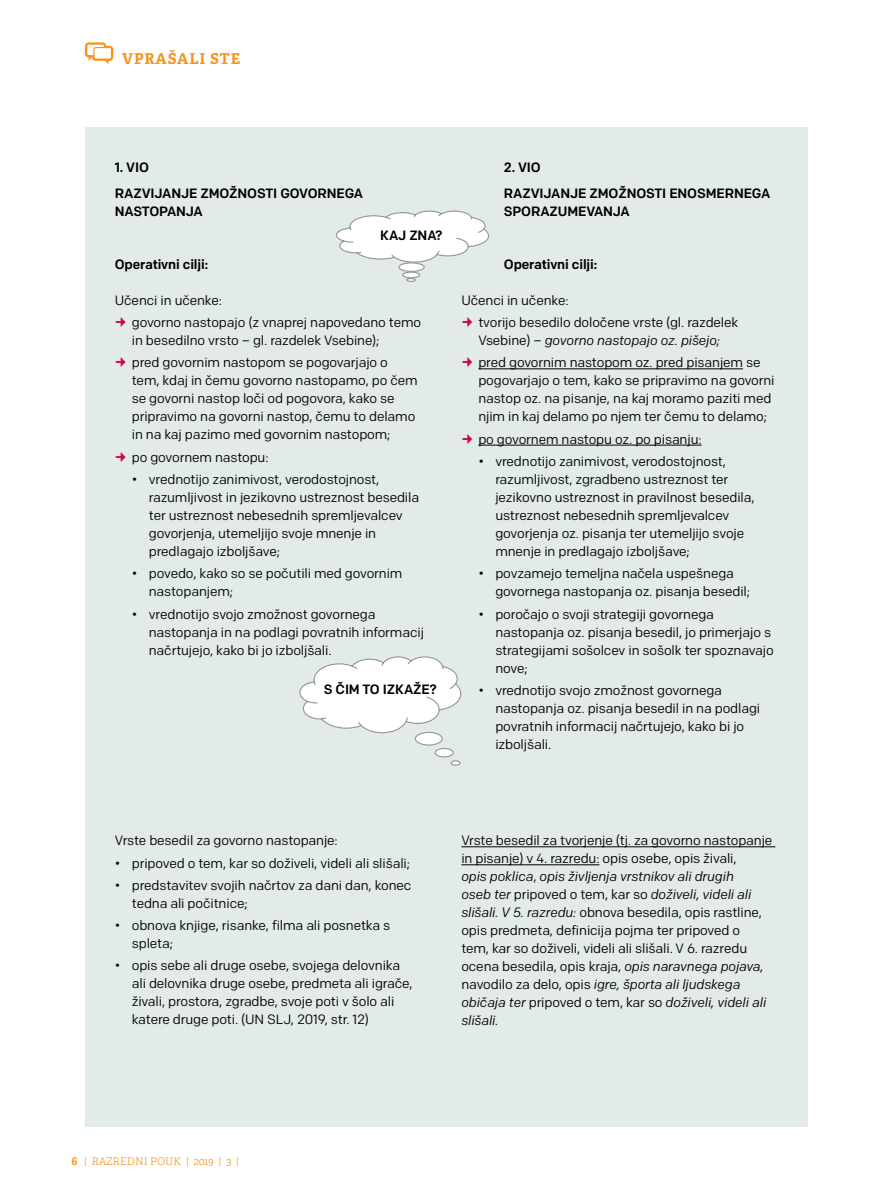
<style>
.page{position:relative;width:893px;height:1191px;background:#fff}
.page>*{position:absolute;margin:0;border:0;box-sizing:border-box;transform-origin:0 0}
.t1{font:700 15px "Adelle";letter-spacing:.05em;color:#f7941e}
.t2{font:13.5px/18px "Chrono";letter-spacing:-.01em;color:#000}
.t3{font:500 13.5px/26.5px "Chrono";letter-spacing:-.01em;color:#000}
.t4{font:300 10.5px "Adelle";color:#f7941e}
.s1{font-style:italic}
.s2{font-family:"Adelle Sans";font-weight:700}
</style>
<div class="page">
<svg style="left:85px;top:42px;width:28px;height:22px"></svg>
<div style="left:85px;top:128px;width:723px;height:999px;background:#e3ebe6"></div>
<hr style="left:478px;top:368px;width:265px;height:1px;background:#000">
<hr style="left:478px;top:445px;width:224px;height:1px;background:#000">
<hr style="left:461px;top:846px;width:314px;height:1px;background:#000">
<hr style="left:461px;top:864px;width:138px;height:1px;background:#000">
<svg style="left:299px;top:210px;width:191px;height:556px"></svg>
<p class="t1" style="left:122px;top:49px;width:12px">VPR</p>
<p class="t1" style="left:156px;top:49px;width:86px">AŠALI STE</p>
<p class="t3" style="left:115px;top:154px;width:141px">1. VIO<br>RAZVIJANJE ZMOŽNOSTI</p>
<p class="t3" style="left:280px;top:180px;width:84px">GOVORNEGA</p>
<p class="t3" style="left:504px;top:154px;width:141px">2. VIO<br>RAZVIJANJE ZMOŽNOSTI</p>
<p class="t3" style="left:669px;top:180px;width:102px">ENOSMERNEGA</p>
<p class="t3" style="left:115px;top:198px;width:29px">NASTOP</p>
<p class="t3" style="left:167px;top:198px;width:37px">ANJA</p>
<p class="t3" style="left:504px;top:198px;width:10px">SPOR</p>
<p class="t3" style="left:540px;top:198px;width:91px">AZU MEVANJA</p>
<p class="t3" style="left:380px;top:222px;width:64px">Kaj zna?</p>
<p class="t3" style="left:115px;top:251px;width:95px">Operativni cilji:</p>
<p class="t3" style="left:504px;top:251px;width:95px">Operativni cilji:</p>
<p class="t2" style="left:132px;top:289px;width:291px;line-height:22.2px;text-indent:-17px">Učenci in učenke:<br>govorno nastopajo (z vnaprej napovedano temo</p>
<p class="t2" style="left:132px;top:329px;width:258px;line-height:22.2px">in besedilno vrsto – gl. razdelek Vsebine); pred govornim nastopom se pogovarjajo o</p>
<p class="t2" style="left:132px;top:372px;width:287px">tem, kdaj in čemu govorno nastopamo, po čem se govorni nastop loči od pogovora, kako se pripravimo na govorni nastop, čemu to delamo in na kaj pazimo med govornim nastopom;</p>
<p class="t2" style="left:132px;top:448px;width:138px">po govornem nastopu:</p>
<p class="t2" style="left:149px;top:470px;width:272px;text-indent:-17px">• vrednotijo zanimivost, verodostojnost, razumljivost in jezikovno ustreznost besedila ter ustreznost nebesednih spremljevalcev govorjenja, utemeljijo svoje mnenje in predlagajo izboljšave;</p>
<p class="t2" style="left:149px;top:564px;width:255px;text-indent:-17px">• povedo, kako so se počutili med govornim nastopanjem;</p>
<p class="t2" style="left:149px;top:604px;width:277px;text-indent:-17px">• vrednotijo svojo zmožnost govornega nastopanja in na podlagi povratnih informacij načrtujejo, kako bi jo izboljšali.</p>
<p class="t3" style="left:324px;top:676px;width:114px">S ČIM TO IZKAŽE?</p>
<p class="t2" style="left:478px;top:289px;width:262px;line-height:22.2px;text-indent:-17px">Učenci in učenke:<br>tvorijo besedilo določene vrste (gl. razdelek</p>
<p class="t2" style="left:478px;top:329px;width:284px;line-height:22.2px">Vsebine) – <span class="s1">govorno nastopajo oz. pišejo;<br></span>pred govornim nastopom oz. pred pisanjem se</p>
<p class="t2" style="left:478px;top:372px;width:298px">pogovarjajo o tem, kako se pripravimo na govorni nastop oz. na pisanje, na kaj moramo paziti med njim in kaj delamo po njem ter čemu to delamo;</p>
<p class="t2" style="left:478px;top:430px;width:225px">po govornem nastopu oz. po pisanju:</p>
<p class="t2" style="left:495px;top:452px;width:261px;text-indent:-17px">• vrednotijo zanimivost, verodostojnost, razumljivost, zgradbeno ustreznost ter jezikovno ustreznost in pravilnost besedila, ustreznost nebesednih spremljevalcev govorjenja oz. pisanja ter utemeljijo svoje mnenje in predlagajo izboljšave;</p>
<p class="t2" style="left:495px;top:564px;width:256px;text-indent:-17px">• povzamejo temeljna načela uspešnega govornega nastopanja oz. pisanja besedil;</p>
<p class="t2" style="left:495px;top:604px;width:280px;text-indent:-17px">• poročajo o svoji strategiji govornega nastopanja oz. pisanja besedil, jo primerjajo s strategijami sošolcev in sošolk ter spoznavajo nove;</p>
<p class="t2" style="left:495px;top:681px;width:266px;text-indent:-17px">• vrednotijo svojo zmožnost govornega nastopanja oz. pisanja besedil in na podlagi povratnih informacij načrtujejo, kako bi jo izboljšali.</p>
<p class="t2" style="left:115px;top:831px;width:225px">Vrste besedil za govorno nastopanje:</p>
<p class="t2" style="left:115px;top:853px;width:297px">• pripoved o tem, kar so doživeli, videli ali slišali;</p>
<p class="t2" style="left:132px;top:876px;width:281px;text-indent:-17px">• predstavitev svojih načrtov za dani dan, konec tedna ali počitnice;</p>
<p class="t2" style="left:132px;top:916px;width:260px;text-indent:-17px">• obnova knjige, risanke, filma ali posnetka s spleta;</p>
<p class="t2" style="left:132px;top:956px;width:282px;text-indent:-17px">• opis sebe ali druge osebe, svojega delovnika ali delovnika druge osebe, predmeta ali igrače, živali, prostora, zgradbe, svoje poti v šolo ali katere druge poti. (UN SLJ, 2019, str. 12)</p>
<p class="t2" style="left:461px;top:831px;width:313px">Vrste besedil za tvorjenje (tj. za govorno nastopanje in pisanje) v 4. razredu: opis osebe, opis živali,<br><span class="s1">opis poklica</span>, <span class="s1">opis življenja vrstnikov ali drugih<br>oseb ter</span> pripoved o tem, kar so <span class="s1">doživeli, videli ali slišali. V 5. razredu:</span> obnova besedila, opis rastline, opis predmeta, definicija pojma ter pripoved o<br>tem, kar so doživeli, videli ali slišali. V 6. razredu ocena besedila, opis kraja, <span class="s1">opis naravnega pojava, </span>navodilo za delo, opis <span class="s1">igre, športa ali ljudskega običaja ter</span> pripoved o tem, kar so <span class="s1">doživeli, videli ali slišali.</span></p>
<p class="t4" style="left:71px;top:1154px;width:169px"><span class="s2">6</span> | RAZREDNI POUK | 2019 | 3 |</p>
</div>
